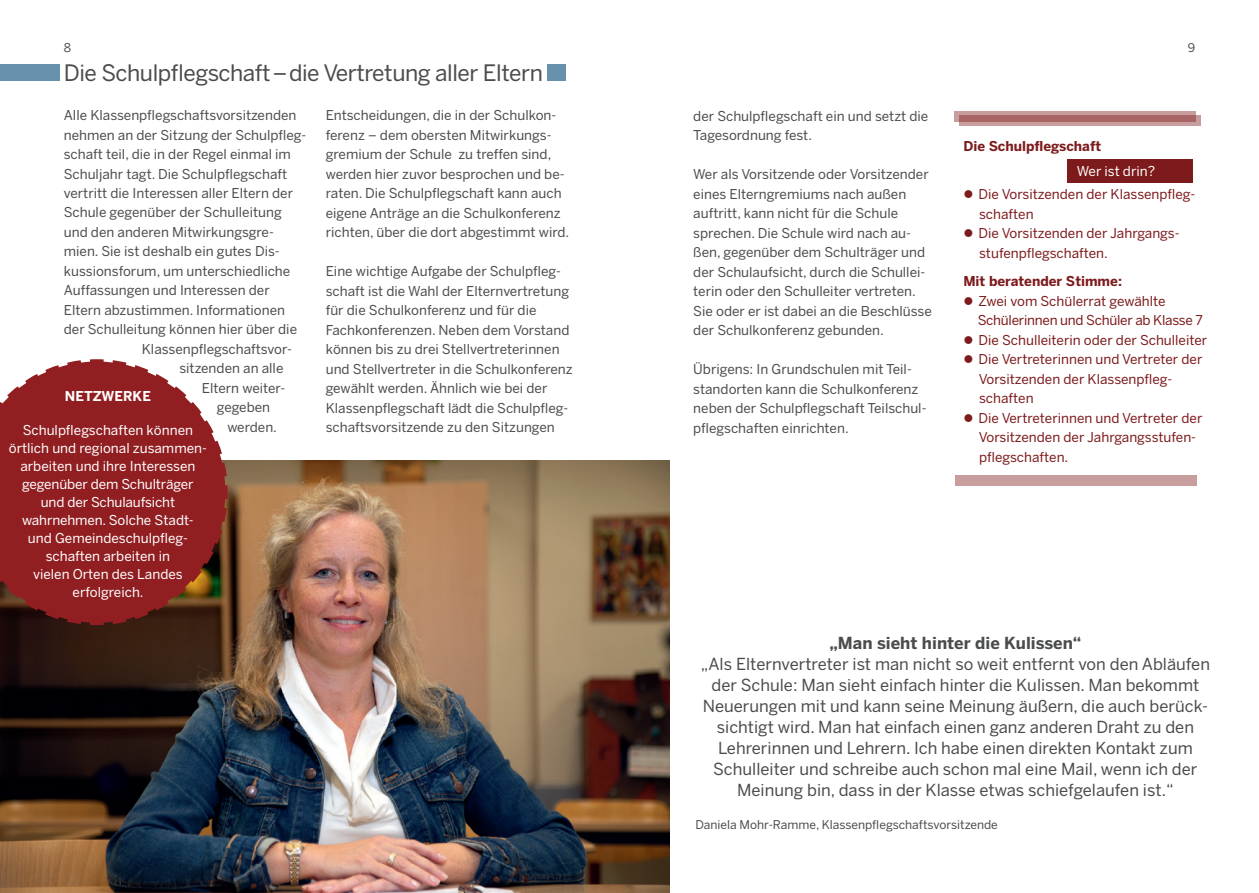
<style>
.page{position:relative;width:1259px;height:893px;background:#fff}
.page>*{position:absolute;margin:0;border:0;box-sizing:border-box;transform-origin:0 0}
.t1{font:22.5px "Benton Sans";letter-spacing:-.02em;color:#4b4c4d}
.t2{font:16.5px/21px "Benton Sans";color:#4b4c4d;text-align:center}
.t3{font:700 16.5px "Benton Sans";color:#4b4c4d}
.t4{font:13.5px/19.5px "Benton Sans";color:#4b4c4d}
.t5{font:13.5px/19.5px "Benton Sans";color:#7d1a1c}
.t6{font:13.5px/18px "Benton Sans";color:#fff;text-align:center}
.t7{font:13.5px/19.5px "Benton Sans";letter-spacing:-.02em;color:#7d1a1c}
.t8{font:700 13.5px "Benton Sans";color:#7d1a1c}
.t9{font:700 13.5px "Benton Sans";color:#fff}
.t10{font:12px "Benton Sans";color:#4b4c4d}
</style>
<div class="page">
<img style="left:0;top:461px;width:670px;height:432px">
<svg style="left:0;top:359px;width:230px;height:268px;background:#933434"></svg>
<div style="left:1067px;top:159px;width:125px;height:24px;background:#7d1a1c"></div>
<div style="left:954px;top:111px;width:241px;height:11px;background:#c79d9d"></div>
<svg style="left:959px;top:115px;width:241px;height:10px;background:#b07676"></svg>
<div style="left:955px;top:475px;width:241px;height:11px;background:#c79d9d"></div>
<div style="left:547px;top:64px;width:19px;height:17px;background:#6790ad"></div>
<div style="left:0;top:64px;width:60px;height:17px;background:#6790ad"></div>
<p class="t10" style="left:64px;top:41px;width:9px">8</p>
<p class="t10" style="left:1187px;top:41px;width:9px">9</p>
<p class="t1" style="left:64px;top:59px;width:481px">Die Schulpflegschaft–die Vertretung aller Eltern</p>
<p class="t4" style="left:64px;top:105px;width:234px">Alle Klassenpflegschaftsvorsitzenden</p>
<p class="t4" style="left:64px;top:125px;width:244px">nehmen an der Sitzung der Schulpfleg-</p>
<p class="t4" style="left:64px;top:144px;width:229px">schaft teil, die in der Regel einmal im</p>
<p class="t4" style="left:64px;top:164px;width:225px">Schuljahr tagt. Die Schulpflegschaft</p>
<p class="t4" style="left:64px;top:183px;width:231px">vertritt die Interessen aller Eltern der</p>
<p class="t4" style="left:64px;top:203px;width:219px">Schule gegenüber der Schulleitung</p>
<p class="t4" style="left:64px;top:222px;width:211px">und den anderen Mitwirkungsgre-</p>
<p class="t4" style="left:64px;top:242px;width:217px">mien. Sie ist deshalb ein gutes Dis-</p>
<p class="t4" style="left:64px;top:261px;width:228px">kussionsforum, um unterschiedliche</p>
<p class="t4" style="left:64px;top:281px;width:207px">Auffassungen und Interessen der</p>
<p class="t4" style="left:64px;top:300px;width:223px">Eltern abzustimmen. Informationen</p>
<p class="t4" style="left:64px;top:320px;width:235px">der Schulleitung können hier über die</p>
<p class="t4" style="left:142px;top:339px;width:152px">Klassenpflegschaftsvor-</p>
<p class="t4" style="left:179px;top:359px;width:106px">sitzenden an alle</p>
<p class="t4" style="left:202px;top:378px;width:85px">Eltern weiter-</p>
<p class="t4" style="left:217px;top:398px;width:55px">gegeben</p>
<p class="t4" style="left:227px;top:417px;width:51px">werden.</p>
<p class="t9" style="left:65px;top:388px;width:87px">NETZWERKE</p>
<p class="t6" style="left:9px;top:421px;width:200px">Schulpflegschaften können örtlich und regional zusammen&shy;arbeiten und ihre Interessen gegenüber dem Schulträger und der Schulaufsicht wahrnehmen. Solche Stadt&shy;und Gemeindeschulpfleg&shy;schaften arbeiten in<br>vielen Orten des Landes erfolgreich.</p>
<p class="t4" style="left:326px;top:105px;width:245px">Entscheidungen, die in der Schulkon&shy;ferenz – dem obersten Mitwirkungs&shy;gremium der Schule zu treffen sind, werden hier zuvor besprochen und be&shy;raten. Die Schulpflegschaft kann auch eigene Anträge an die Schulkonferenz richten, über die dort abgestimmt wird.</p>
<p class="t4" style="left:326px;top:261px;width:248px">Eine wichtige Aufgabe der Schulpfleg&shy;schaft ist die Wahl der Elternvertretung für die Schulkonferenz und für die Fachkonferenzen. Neben dem Vorstand können bis zu drei Stellvertreterinnen und Stellvertreter in die Schulkonferenz gewählt werden. Ähnlich wie bei der Klassenpflegschaft lädt die Schulpfleg&shy;schaftsvorsitzende zu den Sitzungen</p>
<p class="t4" style="left:693px;top:106px;width:237px">der Schulpflegschaft ein und setzt die<br>Tagesordnung fest.</p>
<p class="t4" style="left:693px;top:164px;width:240px">Wer als Vorsitzende oder Vorsitzender eines Elterngremiums nach außen auftritt, kann nicht für die Schule sprechen. Die Schule wird nach au&shy;ßen, gegenüber dem Schulträger und der Schulaufsicht, durch die Schullei&shy;terin oder den Schulleiter vertreten.<br>Sie oder er ist dabei an die Beschlüsse der Schulkonferenz gebunden.</p>
<p class="t4" style="left:693px;top:359px;width:235px">Übrigens: In Grundschulen mit Teil&shy;standorten kann die Schulkonferenz neben der Schulpflegschaft Teilschul&shy;pflegschaften einrichten.</p>
<p class="t8" style="left:963px;top:138px;width:139px">Die Schulpflegschaft</p>
<p class="t5" style="left:963px;top:184px;width:233px">● Die Vorsitzenden der Klassenpfleg-</p>
<p class="t5" style="left:979px;top:204px;width:56px">schaften</p>
<p class="t5" style="left:979px;top:223px;width:202px;text-indent:-16px">● Die Vorsitzenden der Jahrgangs&shy;stufenpflegschaften.</p>
<p class="t8" style="left:963px;top:273px;width:160px">Mit beratender Stimme:</p>
<p class="t7" style="left:978px;top:291px;width:227px;text-indent:-14px">● Zwei vom Schülerrat gewählte<br>Schülerinnen und Schüler ab Klasse 7</p>
<p class="t5" style="left:963px;top:330px;width:245px">● Die Schulleiterin oder der Schulleiter</p>
<p class="t5" style="left:978px;top:349px;width:225px;text-indent:-15px">● Die Vertreterinnen und Vertreter der<br>Vorsitzenden der Klassenpfleg&shy;schaften</p>
<p class="t5" style="left:978px;top:408px;width:225px;text-indent:-15px">● Die Vertreterinnen und Vertreter der<br>Vorsitzenden der Jahrgangsstufen-</p>
<p class="t5" style="left:979px;top:447px;width:91px">pflegschaften.</p>
<p class="t6" style="left:1077px;top:162px;width:80px">Wer ist drin?</p>
<p class="t3" style="left:829px;top:633px;width:254px">„Man sieht hinter die Kulissen“</p>
<p class="t2" style="left:700px;top:653px;width:511px">„Als Elternvertreter ist man nicht so weit entfernt von den Abläufen der Schule: Man sieht einfach hinter die Kulissen. Man bekommt Neuerungen mit und kann seine Meinung äußern, die auch berück&shy;sichtigt wird. Man hat einfach einen ganz anderen Draht zu den Lehrerinnen und Lehrern. Ich habe einen direkten Kontakt zum Schulleiter und schreibe auch schon mal eine Mail, wenn ich der Meinung bin, dass in der Klasse etwas schiefgelaufen ist.“</p>
<p class="t10" style="left:695px;top:817px;width:304px">Daniela Mohr-Ramme, Klassenpflegschaftsvorsitzende</p>
</div>
